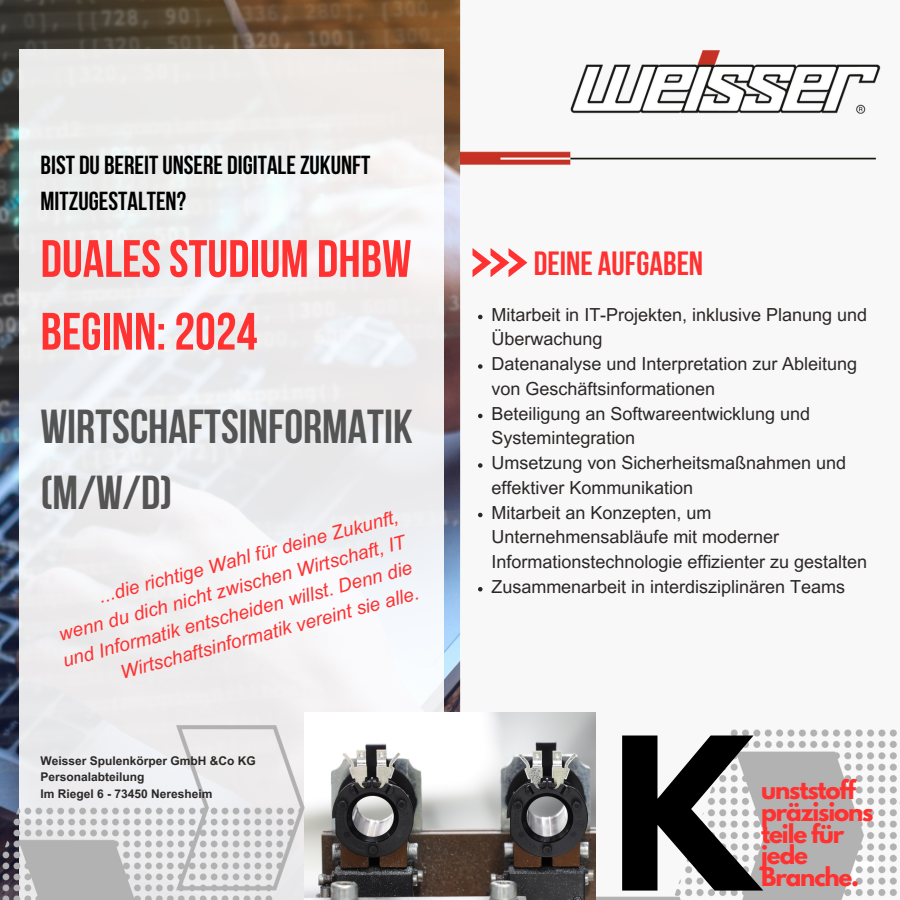
<style>
.page{position:relative;width:900px;height:900px;background:#fff}
.page>*{position:absolute;margin:0;border:0;box-sizing:border-box;transform-origin:0 0}
.t1{font:700 188px "League Spartan";color:#000}
.t2{font:700 52.5px "Bebas Neue";color:#ff3131}
.t3{font:700 47.5px "Bebas Neue";color:#545454}
.t4{font:700 33.5px "Bebas Neue";color:#ff3131}
.t5{font:700 26px "Bebas Neue";color:#000}
.t6{font:700 23px/21.8px "League Spartan";letter-spacing:-.05em;color:#ff3131}
.t7{font:italic 19px/26.2px "Arial MT Pro";color:#ff3131;text-align:right}
.t8{font:18px/24.8px "Arial MT Pro";color:#2b2726}
.t9{font:700 12px "Arial MT Pro";color:#2b2726}
</style>
<div class="page">
<img style="left:0;top:0;width:461px;height:717px">
<div style="left:19px;top:49px;width:424px;height:851px;background:linear-gradient(to right,#ebeced,#f2f2f3)"></div>
<div style="left:461px;top:0;width:439px;height:900px;background:#f8f8f8"></div>
<img style="left:596px;top:729px;width:304px;height:171px">
<img style="left:305px;top:712px;width:291px;height:188px">
<img style="left:0;top:717px;width:329px;height:183px">
<img style="left:461px;top:50px;width:420px;height:115px">
<svg style="left:473px;top:248px;width:54px;height:29px"></svg>
<svg style="left:478px;top:315px;width:5px;height:4px"></svg>
<svg style="left:478px;top:364px;width:5px;height:5px"></svg>
<svg style="left:478px;top:414px;width:5px;height:4px"></svg>
<svg style="left:478px;top:463px;width:5px;height:5px"></svg>
<svg style="left:478px;top:513px;width:5px;height:4px"></svg>
<svg style="left:478px;top:587px;width:5px;height:4px"></svg>
<p class="t5" style="left:41px;top:154px;width:331px">BIST DU BEREIT UNSERE DIGITALEZUKUNFT</p>
<p class="t5" style="left:41px;top:190px;width:147px">MITZUGESTALTEN?</p>
<p class="t2" style="left:41px;top:237px;width:373px">DUALESSTUDIUM DHBW</p>
<p class="t2" style="left:41px;top:310px;width:218px">BEGINN: 2024</p>
<p class="t3" style="left:41px;top:407px;width:374px">WIRTSCHAFTSINFORMATIK</p>
<p class="t3" style="left:41px;top:473px;width:133px">(M/W/D)</p>
<p class="t7" style="left:47px;top:599px;width:363px;rotate:-15deg">...die richtige Wahl für deine Zukunft,<br>wenn du dich nicht zwischen Wirtschaft, IT und Informatik entscheiden willst. Denn die Wirtschaftsinformatik vereint sie alle.</p>
<p class="t9" style="left:41px;top:756px;width:217px">Weisser Spulenkörper GmbH &amp;Co KG</p>
<p class="t9" style="left:41px;top:772px;width:106px">Personalabteilung</p>
<p class="t9" style="left:41px;top:789px;width:174px">Im Riegel 6 - 73450 Neresheim</p>
<p class="t4" style="left:534px;top:250px;width:171px">DEINE AUFGABEN</p>
<p class="t8" style="left:491px;top:304px;width:377px">Mitarbeit in IT-Projekten, inklusive Planung und<br>Überwachung</p>
<p class="t8" style="left:491px;top:354px;width:367px">Datenanalyse und Interpretation zur Ableitung von Geschäftsinformationen</p>
<p class="t8" style="left:491px;top:403px;width:320px">Beteiligung an Softwareentwicklung und<br>Systemintegration</p>
<p class="t8" style="left:491px;top:453px;width:356px">Umsetzung von Sicherheitsmaßnahmen und effektiver Kommunikation</p>
<p class="t8" style="left:491px;top:502px;width:377px">Mitarbeit an Konzepten, um<br>Unternehmensabläufe mit moderner<br>Informationstechnologie effizienter zu gestalten</p>
<p class="t8" style="left:491px;top:577px;width:355px">Zusammenarbeit in interdisziplinären Teams</p>
<p class="t1" style="left:611px;top:721px;width:149px">K</p>
<p class="t6" style="left:761px;top:782px;width:114px">unststoff präzisions teile für jede</p>
<p class="t6" style="left:761px;top:869px;width:99px">Branche.</p>
</div>
